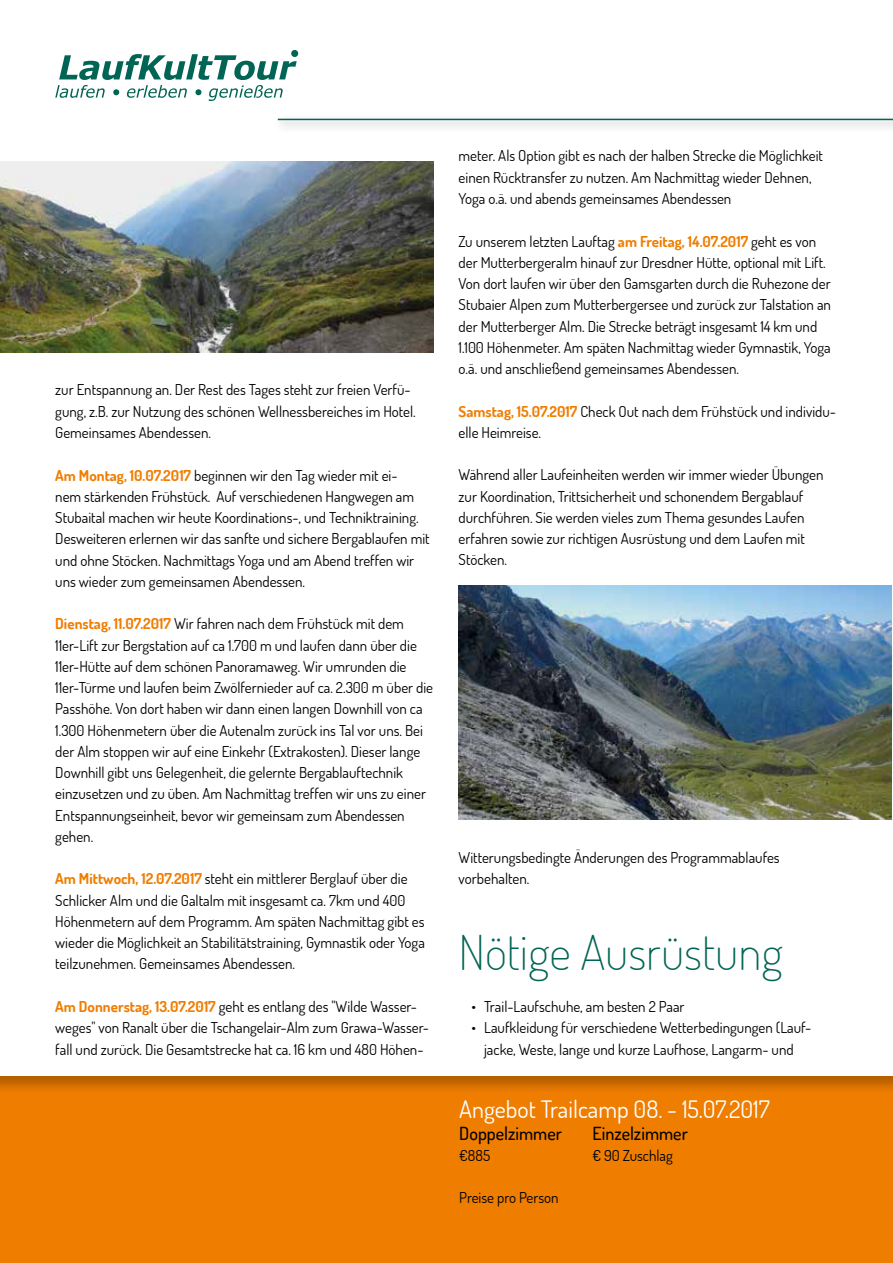
<style>
.page{position:relative;width:893px;height:1263px;background:#fff}
.page>*{position:absolute;margin:0;border:0;box-sizing:border-box;transform-origin:0 0}
.t1{font:200 48px "Dosis";color:#006554}
.t2{font:24px "Dosis";color:#fff}
.t3{font:500 18px "Dosis";color:#000}
.t4{font:15px/21.3px "Dosis";color:#000}
.s1{font-weight:700;color:#ef7d00}
</style>
<div class="page">
<div style="left:0;top:1073px;width:893px;height:190px;background:#000;opacity:.25"></div>
<svg style="left:55px;top:50px;width:243px;height:51px"></svg>
<img style="left:458px;top:585px;width:434px;height:234px">
<img style="left:0;top:162px;width:434px;height:191px">
<div style="left:271px;top:113px;width:622px;height:20px;background:#000;opacity:.5"></div>
<hr style="left:278px;top:119px;width:615px;height:1px;background:#006554">
<p class="t4" style="left:55px;top:379px;width:362px">zur Entspannung an. Der Rest des Tages steht zur freien Verfü&shy;gung, z.B. zur Nutzung des schönen Wellnessbereiches im Hotel.<br>Gemeinsames Abendessen.</p>
<p class="t4" style="left:55px;top:464px;width:376px"><span class="s1">Am Montag, 10.07.2017</span> beginnen wir den Tag wieder mit ei-<br>nem stärkenden Frühstück. Auf verschiedenen Hangwegen am Stubaital machen wir heute Koordinations-, und Techniktraining.<br>Desweiteren erlernen wir das sanfte und sichere Bergablaufen mit und ohne Stöcken. Nachmittags Yoga und am Abend treffen wir uns wieder zum gemeinsamen Abendessen.</p>
<p class="t4" style="left:55px;top:613px;width:379px"><span class="s1">Dienstag, 11.07.2017</span> Wir fahren nach dem Frühstück mit dem 11er-Lift zur Bergstation auf ca 1.700 m und laufen dann über die 11er-Hütte auf dem schönen Panoramaweg. Wir umrunden die 11er-Türme und laufen beim Zwölfernieder auf ca. 2.300 m über die Passhöhe. Von dort haben wir dann einen langen Downhill von ca 1.300 Höhenmetern über die Autenalm zurück ins Tal vor uns. Bei der Alm stoppen wir auf eine Einkehr (Extrakosten). Dieser lange Downhill gibt uns Gelegenheit, die gelernte Bergablauftechnik einzusetzen und zu üben. Am Nachmittag treffen wir uns zu einer Entspannungseinheit, bevor wir gemeinsam zum Abendessen gehen.</p>
<p class="t4" style="left:55px;top:868px;width:371px"><span class="s1">Am Mittwoch, 12.07.2017</span> steht ein mittlerer Berglauf über die Schlicker Alm und die Galtalm mit insgesamt ca. 7km und 400<br>Höhenmetern auf dem Programm. Am späten Nachmittag gibt es wieder die Möglichkeit an Stabilitätstraining, Gymnastik oder Yoga teilzunehmen. Gemeinsames Abendessen.</p>
<p class="t4" style="left:55px;top:995px;width:375px"><span class="s1">Am Donnerstag, 13.07.2017</span> geht es entlang des "Wilde Wasser&shy;weges" von Ranalt über die Tschangelair-Alm zum Grawa-Wasser&shy;fall und zurück. Die Gesamtstrecke hat ca. 16 km und 480 Höhen-</p>
<p class="t4" style="left:459px;top:145px;width:366px">meter. Als Option gibt es nach der halben Strecke die Möglichkeit einen Rücktransfer zu nutzen. Am Nachmittag wieder Dehnen,<br>Yoga o.ä. und abends gemeinsames Abendessen</p>
<p class="t4" style="left:459px;top:230px;width:374px">Zu unserem letzten Lauftag <span class="s1">am Freitag, 14.07.2017</span> geht es von der Mutterbergeralm hinauf zur Dresdner Hütte, optional mit Lift.<br>Von dort laufen wir über den Gamsgarten durch die Ruhezone der Stubaier Alpen zum Mutterbergersee und zurück zur Talstation an der Mutterberger Alm. Die Strecke beträgt insgesamt 14 km und 1.100 Höhenmeter. Am späten Nachmittag wieder Gymnastik, Yoga o.ä. und anschließend gemeinsames Abendessen.</p>
<p class="t4" style="left:459px;top:400px;width:379px"><span class="s1">Samstag, 15.07.2017</span> Check Out nach dem Frühstück und individu&shy;elle Heimreise.</p>
<p class="t4" style="left:459px;top:464px;width:366px">Während aller Laufeinheiten werden wir immer wieder Übungen zur Koordination, Trittsicherheit und schonendem Bergablauf durchführen. Sie werden vieles zum Thema gesundes Laufen erfahren sowie zur richtigen Ausrüstung und dem Laufen mit Stöcken.</p>
<p class="t4" style="left:459px;top:846px;width:323px">Witterungsbedingte Änderungen des Programmablaufes vorbehalten.</p>
<h1 class="t1" style="left:459px;top:920px;width:326px">Nötige Ausrüstung</h1>
<p class="t4" style="left:471px;top:995px;width:215px">• Trail-Laufschuhe, am besten 2 Paar</p>
<p class="t4" style="left:471px;top:1017px;width:341px;text-align:center">• Laufkleidung für verschiedene Wetterbedingungen (Lauf&shy;jacke, Weste, lange und kurze Laufhose, Langarm- und</p>
<h2 class="t2" style="left:459px;top:1094px;width:312px">Angebot Trailcamp 08. - 15.07.2017</h2>
<p class="t3" style="left:459px;top:1121px;width:104px">Doppelzimmer</p>
<p class="t4" style="left:459px;top:1144px;width:32px">€885</p>
<p class="t4" style="left:459px;top:1187px;width:101px">Preise pro Person</p>
<p class="t3" style="left:592px;top:1121px;width:97px">Einzelzimmer</p>
<p class="t4" style="left:592px;top:1144px;width:82px">€ 90 Zuschlag</p>
</div>
